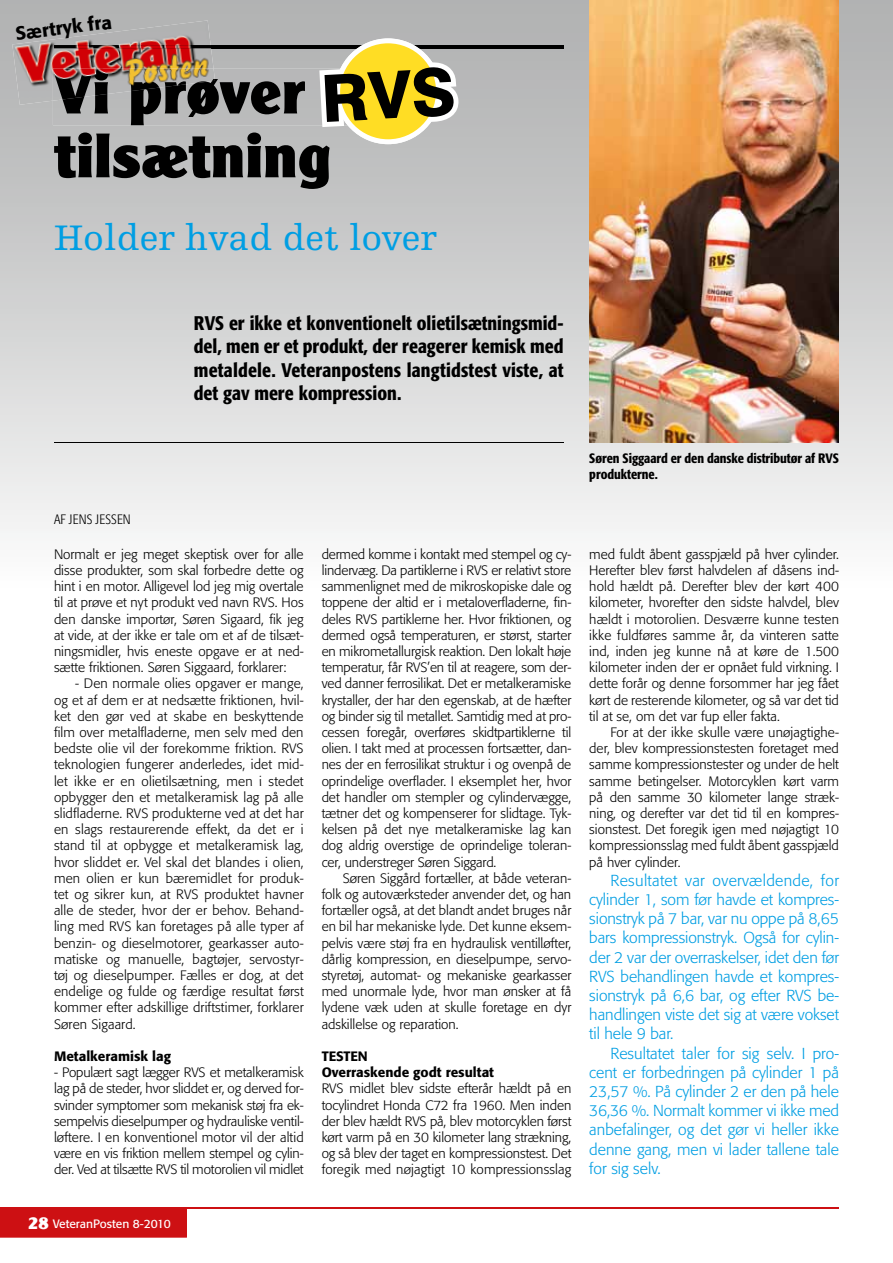
<style>
.page{position:relative;width:893px;height:1263px;background:#fff}
.page>*{position:absolute;margin:0;border:0;box-sizing:border-box;transform-origin:0 0}
.t1{font:65.55px/63.8px "Clearface Gothic Extra Bold DTC";color:#000}
.t2{font:37.5px "Egyptienne F";color:#009ee3}
.t3{font:500 condensed 19.5px/23.4px "Formata";letter-spacing:.01em;color:#000;text-align:justify}
.t4{font:500 18.6px "Formata";color:#000}
.t5{font:300 15.75px/19.2px "Formata";letter-spacing:-.005em;color:#009ee3;text-align:justify}
.t6{font:300 13.5px/16.2px "Formata";color:#000;text-align:justify}
.t7{font:500 condensed 13.5px/16.2px "Formata";letter-spacing:-.005em;color:#000}
.t8{font:500 13.5px/16.2px "Formata";color:#000}
.t9{font:300 condensed 13.5px "Formata";letter-spacing:.02em;color:#000}
.t10{font:12px "Formata";color:#fff}
.s1{font-family:"Clearface Gothic Extra Bold DTC";font-size:18px}
</style>
<div class="page">
<div style="left:0;top:1209px;width:187px;height:29px;background:#cd1013"></div>
<hr style="left:0;top:1207px;width:839px;height:2px;background:#cd1013">
<svg style="left:0;top:0;width:893px;height:533px;background:#d3d4d4"></svg>
<hr style="left:54px;top:45px;width:509px;height:3px;background:#000">
<img style="left:589px;top:0;width:250px;height:442px">
<svg style="left:338px;top:41px;width:100px;height:101px"></svg>
<svg style="left:53px;top:55px;width:413px;height:93px;background:#b2ae93"></svg>
<hr style="left:54px;top:442px;width:509px;height:1px;background:#000">
<img style="left:12px;top:20px;width:202px;height:85px">
<img style="left:54px;top:45px;width:157px;height:3px">
<img style="left:53px;top:69px;width:162px;height:32px">
<h3 class="t4" style="left:14px;top:22px;width:98px;rotate:-7deg">Særtryk fra</h3>
<h1 class="t1" style="left:54px;top:59px;width:279px">Vi prøver tilsætning</h1>
<h2 class="t2" style="left:54px;top:217px;width:384px">Holder hvad det lover</h2>
<h3 class="t3" style="left:194px;top:311px;width:371px">RVS er ikke et konventionelt olietilsætningsmid&shy;del, men er et produkt, der reagerer kemisk med metaldele. Veteranpostens langtidstest viste, at det gav mere kompression.</h3>
<p class="t9" style="left:54px;top:511px;width:78px">AF JENS JESSEN</p>
<p class="t6" style="left:54px;top:546px;width:251px">Normalt er jeg meget skeptisk over for alle disse produkter, som skal forbedre dette og hint i en motor. Alligevel lod jeg mig overtale til at prøve et nyt produkt ved navn RVS. Hos den danske importør, Søren Sigaard, fik jeg at vide, at der ikke er tale om et af de tilsæt&shy;ningsmidler, hvis eneste opgave er at ned&shy;sætte friktionen. Søren Siggaard, forklarer:</p>
<p class="t6" style="left:54px;top:676px;width:251px;text-indent:21px">- Den normale olies opgaver er mange, og et af dem er at nedsætte friktionen, hvil&shy;ket den gør ved at skabe en beskyttende film over metalfladerne, men selv med den bedste olie vil der forekomme friktion. RVS teknologien fungerer anderledes, idet mid&shy;let ikke er en olietilsætning, men i stedet opbygger den et metalkeramisk lag på alle slidfladerne. RVS produkterne ved at det har en slags restaurerende effekt, da det er i stand til at opbygge et metalkeramisk lag, hvor sliddet er. Vel skal det blandes i olien, men olien er kun bæremidlet for produk&shy;tet og sikrer kun, at RVS produktet havner alle de steder, hvor der er behov. Behand&shy;ling med RVS kan foretages på alle typer af benzin- og dieselmotorer, gearkasser auto&shy;matiske og manuelle, bagtøjer, servostyr&shy;tøj og dieselpumper. Fælles er dog, at det endelige og fulde og færdige resultat først kommer efter adskillige driftstimer, forklarer Søren Sigaard.</p>
<p class="t8" style="left:54px;top:1048px;width:118px">Metalkeramisk lag</p>
<p class="t6" style="left:54px;top:1064px;width:251px">- Populært sagt lægger RVS et metalkeramisk lag på de steder, hvor sliddet er, og derved for&shy;svinder symptomer som mekanisk støj fra ek&shy;sempelvis dieselpumper og hydrauliske ventil&shy;løftere. I en konventionel motor vil der altid være en vis friktion mellem stempel og cylin&shy;der. Ved at tilsætte RVS til motorolien vil midlet</p>
<p class="t10" style="left:28px;top:1216px;width:144px"><span class="s1">28</span> VeteranPosten 8-2010</p>
<p class="t6" style="left:322px;top:546px;width:251px">dermed komme i kontakt med stempel og cy&shy;lindervæg. Da partiklerne i RVS er relativt store sammenlignet med de mikroskopiske dale og toppene der altid er i metaloverfladerne, fin&shy;deles RVS partiklerne her. Hvor friktionen, og dermed også temperaturen, er størst, starter en mikrometallurgisk reaktion. Den lokalt høje temperatur, får RVS’en til at reagere, som der&shy;ved danner ferrosilikat. Det er metalkeramiske krystaller, der har den egenskab, at de hæfter og binder sig til metallet. Samtidig med at pro&shy;cessen foregår, overføres skidtpartiklerne til olien. I takt med at processen fortsætter, dan&shy;nes der en ferrosilikat struktur i og ovenpå de oprindelige overflader. I eksemplet her, hvor det handler om stempler og cylindervægge, tætner det og kompenserer for slidtage. Tyk&shy;kelsen på det nye metalkeramiske lag kan dog aldrig overstige de oprindelige toleran&shy;cer, understreger Søren Siggard.</p>
<p class="t6" style="left:322px;top:870px;width:251px;text-indent:21px">Søren Siggård fortæller, at både veteran&shy;folk og autoværksteder anvender det, og han fortæller også, at det blandt andet bruges når en bil har mekaniske lyde. Det kunne eksem&shy;pelvis være støj fra en hydraulisk ventilløfter, dårlig kompression, en dieselpumpe, servo&shy;styretøj, automat- og mekaniske gearkasser med unormale lyde, hvor man ønsker at få lydene væk uden at skulle foretage en dyr adskillelse og reparation.</p>
<p class="t8" style="left:322px;top:1048px;width:174px">TESTEN<br>Overraskende godt resultat</p>
<p class="t6" style="left:322px;top:1081px;width:251px">RVS midlet blev sidste efterår hældt på en tocylindret Honda C72 fra 1960. Men inden der blev hældt RVS på, blev motorcyklen først kørt varm på en 30 kilometer lang strækning, og så blev der taget en kompressionstest. Det foregik med nøjagtigt 10 kompressionsslag</p>
<p class="t7" style="left:589px;top:450px;width:251px">Søren Siggaard er den danske distributør af RVS produkterne.</p>
<p class="t6" style="left:589px;top:546px;width:251px">med fuldt åbent gasspjæld på hver cylinder.<br>Herefter blev først halvdelen af dåsens ind&shy;hold hældt på. Derefter blev der kørt 400 kilometer, hvorefter den sidste halvdel, blev hældt i motorolien. Desværre kunne testen ikke fuldføres samme år, da vinteren satte ind, inden jeg kunne nå at køre de 1.500 kilometer inden der er opnået fuld virkning. I dette forår og denne forsommer har jeg fået kørt de resterende kilometer, og så var det tid til at se, om det var fup eller fakta.</p>
<p class="t6" style="left:589px;top:724px;width:251px;text-indent:21px">For at der ikke skulle være unøjagtighe&shy;der, blev kompressionstesten foretaget med samme kompressionstester og under de helt samme betingelser. Motorcyklen kørt varm på den samme 30 kilometer lange stræk&shy;ning, og derefter var det tid til en kompres&shy;sionstest. Det foregik igen med nøjagtigt 10 kompressionsslag med fuldt åbent gasspjæld på hver cylinder.</p>
<p class="t5" style="left:589px;top:871px;width:251px;text-indent:21px">Resultatet var overvældende, for cylinder 1, som før havde et kompres&shy;sionstryk på 7 bar, var nu oppe på 8,65 bars kompressionstryk. Også for cylin&shy;der 2 var der overraskelser, idet den før RVS behandlingen havde et kompres&shy;sionstryk på 6,6 bar, og efter RVS be&shy;handlingen viste det sig at være vokset til hele 9 bar.</p>
<p class="t5" style="left:589px;top:1043px;width:251px;text-indent:21px">Resultatet taler for sig selv. I pro&shy;cent er forbedringen på cylinder 1 på 23,57 %. På cylinder 2 er den på hele 36,36 %. Normalt kommer vi ikke med anbefalinger, og det gør vi heller ikke denne gang, men vi lader tallene tale for sig selv.</p>
</div>
